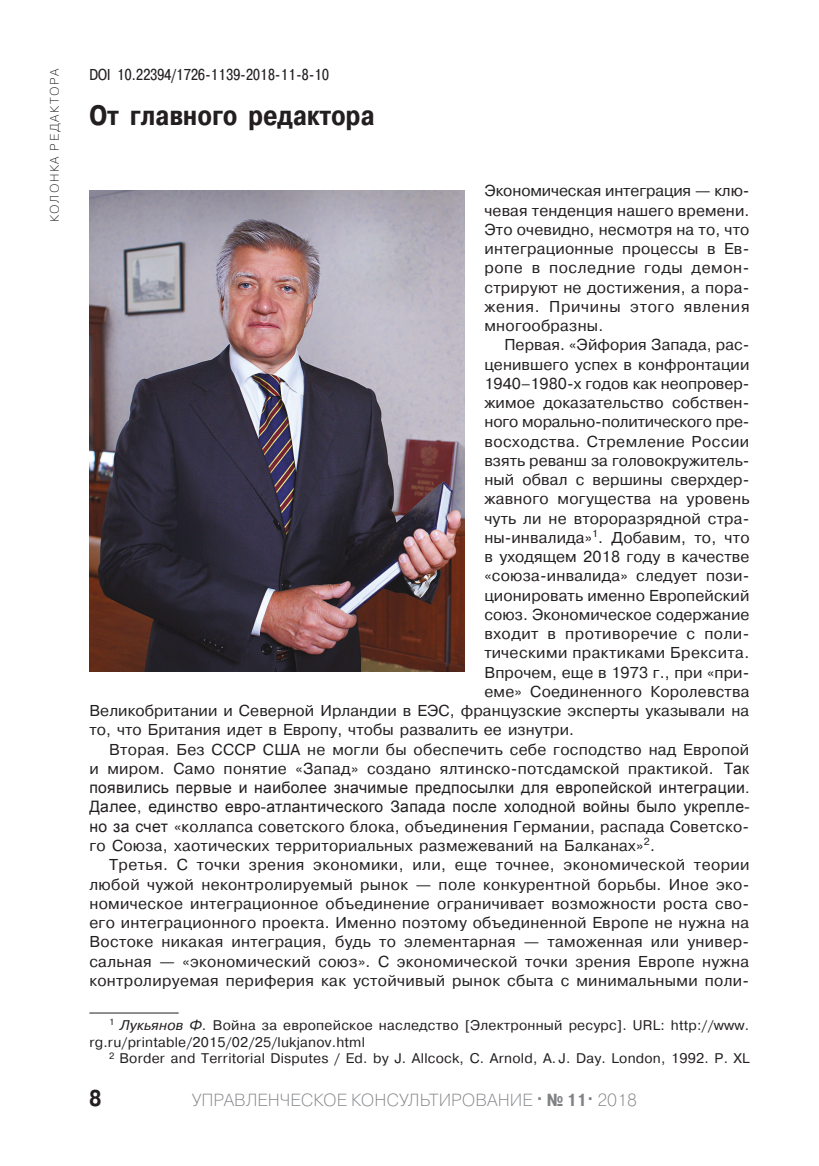
<style>
.page{position:relative;width:819px;height:1166px;background:#fff}
.page>*{position:absolute;margin:0;border:0;box-sizing:border-box;transform-origin:0 0}
.t1{font:700 28px "Pragmatica Cond C";letter-spacing:.015em;color:#231f20}
.t2{font:700 22.75px "Pragmatica Cond C";color:#231f20}
.t3{font:17.5px "Pragmatica Light C";color:#808285}
.t4{font:15.75px/19.2px "Pragmatica";letter-spacing:.01em;color:#231f20}
.t5{font:15.75px/19.2px "Arial";letter-spacing:.02em;color:#231f20}
.t6{font:15.75px "Pragmatica";letter-spacing:.03em;color:#231f20}
.t7{font:15.75px "Pragmatica Cond C";letter-spacing:.015em;color:#231f20}
.t8{font:15.75px "Pragmatica";letter-spacing:-.01em;color:#231f20}
.t9{font:14px/16.8px "Pragmatica";letter-spacing:.015em;color:#231f20}
.t10{font:12.25px "Pragmatica Light C";letter-spacing:.14em;color:#231f20}
.s1{font-family:"Arial"}
.s2{font-style:italic}
.s3{font-family:"Pragmatica Cond C";font-weight:700}
</style>
<div class="page">
<hr style="left:89px;top:1012px;width:90px;height:1px;background:#231f20">
<img style="left:89px;top:190px;width:375px;height:481px">
<p class="t10" style="left:48px;top:222px;width:155px;rotate:-90deg">КОЛОНКА РЕДАКТОРА</p>
<p class="t7" style="left:89px;top:65px;width:241px">DOI 10.22394/1726-1139-2018-11-8-10</p>
<h1 class="t1" style="left:89px;top:99px;width:286px">От главного редактора</h1>
<p class="t4" style="left:484px;top:182px;width:266px">Экономическая интеграция — клю&shy;чевая тенденция нашего времени.<br>Это очевидно, несмотря на то, что интеграционные процессы в Ев&shy;ропе в последние годы демон&shy;стрируют не достижения, а пора&shy;жения. Причины этого явления многообразны.</p>
<p class="t4" style="left:504px;top:336px;width:247px">Первая. «Эйфория Запада, рас-</p>
<p class="t4" style="left:484px;top:355px;width:266px">ценившего успех в конфронтации</p>
<p class="t4" style="left:484px;top:374px;width:266px">1940–1980-х годов как неопровер-</p>
<p class="t4" style="left:484px;top:393px;width:266px">жимое доказательство собствен-</p>
<p class="t8" style="left:484px;top:412px;width:266px">ного морально-политического пре-</p>
<p class="t6" style="left:484px;top:431px;width:266px">восходства. Стремление России</p>
<p class="t4" style="left:484px;top:451px;width:266px">взять реванш за головокружитель-</p>
<p class="t4" style="left:484px;top:470px;width:266px">ный обвал с вершины сверхдер-</p>
<p class="t4" style="left:484px;top:490px;width:266px">жавного могущества на уровень</p>
<p class="t4" style="left:484px;top:509px;width:264px">чуть ли не второразрядной стра-</p>
<p class="t4" style="left:484px;top:528px;width:266px">ны-инвалида»<sup>1</sup>. Добавим, то, что</p>
<p class="t4" style="left:484px;top:547px;width:266px">в уходящем 2018 году в качестве</p>
<p class="t4" style="left:484px;top:567px;width:266px">«союза-инвалида» следует пози-</p>
<p class="t4" style="left:484px;top:586px;width:266px">ционировать именно Европейский</p>
<p class="t4" style="left:484px;top:605px;width:266px">союз. Экономическое содержание</p>
<p class="t6" style="left:484px;top:624px;width:264px">входит в противоречие с поли-</p>
<p class="t6" style="left:484px;top:643px;width:266px">тическими практиками Брексита.</p>
<p class="t4" style="left:484px;top:663px;width:266px">Впрочем, еще в 1973 г., при «при-</p>
<p class="t4" style="left:484px;top:682px;width:266px">еме» Соединенного Королевства</p>
<p class="t4" style="left:89px;top:701px;width:661px">Великобритании и Северной Ирландии в ЕЭС, французские эксперты указывали на</p>
<p class="t4" style="left:89px;top:721px;width:486px">то, что Британия идет в Европу, чтобы развалить ее изнутри.</p>
<p class="t4" style="left:109px;top:740px;width:641px">Вторая. Без СССР США не могли бы обеспечить себе господство над Европой</p>
<p class="t4" style="left:89px;top:759px;width:661px">и миром. Само понятие «Запад» создано ялтинско-потсдамской практикой. <span class="s1">Так</span></p>
<p class="t5" style="left:89px;top:778px;width:661px">появились первые и наиболее значимые предпосылки для европейской интеграции.<br>Далее, единство евро-атлантического Запада после холодной войны было укрепле-</p>
<p class="t4" style="left:89px;top:817px;width:661px"><span class="s1">но за счет</span> «коллапса советского блока, объединения Германии, распада Советско&shy;го Союза, хаотических территориальных размежеваний на Балканах»<sup>2</sup>.</p>
<p class="t4" style="left:89px;top:855px;width:661px;text-align:justify;text-indent:20px">Третья. С точки зрения экономики, или, еще точнее, экономической теории любой чужой неконтролируемый рынок — поле конкурентной борьбы. Иное эко&shy;номическое интеграционное объединение ограничивает возможности роста сво&shy;его интеграционного проекта. Именно поэтому объединенной Европе не нужна на Востоке никакая интеграция, будь то элементарная — таможенная или универ&shy;сальная — «экономический союз». С экономической точки зрения Европе нужна контролируемая периферия как устойчивый рынок сбыта с минимальными поли-</p>
<p class="t9" style="left:89px;top:1017px;width:661px;text-indent:20px"><sup>1</sup> <span class="s2">Лукьянов Ф.</span> Война за европейское наследство [Электронный ресурс]. URL: http://www. rg.ru/printable/2015/02/25/lukjanov.html</p>
<p class="t9" style="left:109px;top:1050px;width:641px"><sup>2</sup> Border and Territorial Disputes / Ed. by J. Allcock, C. Arnold, A. J. Day. London, 1992. P. XL</p>
<h2 class="t2" style="left:89px;top:1085px;width:13px">8</h2>
<p class="t3" style="left:192px;top:1090px;width:446px">УПРАВЛЕНЧЕСКОЕ КОНСУЛЬТИРОВАНИЕ <sup>.</sup> <span class="s3">№ 11</span><sup>.</sup> 2018</p>
</div>
